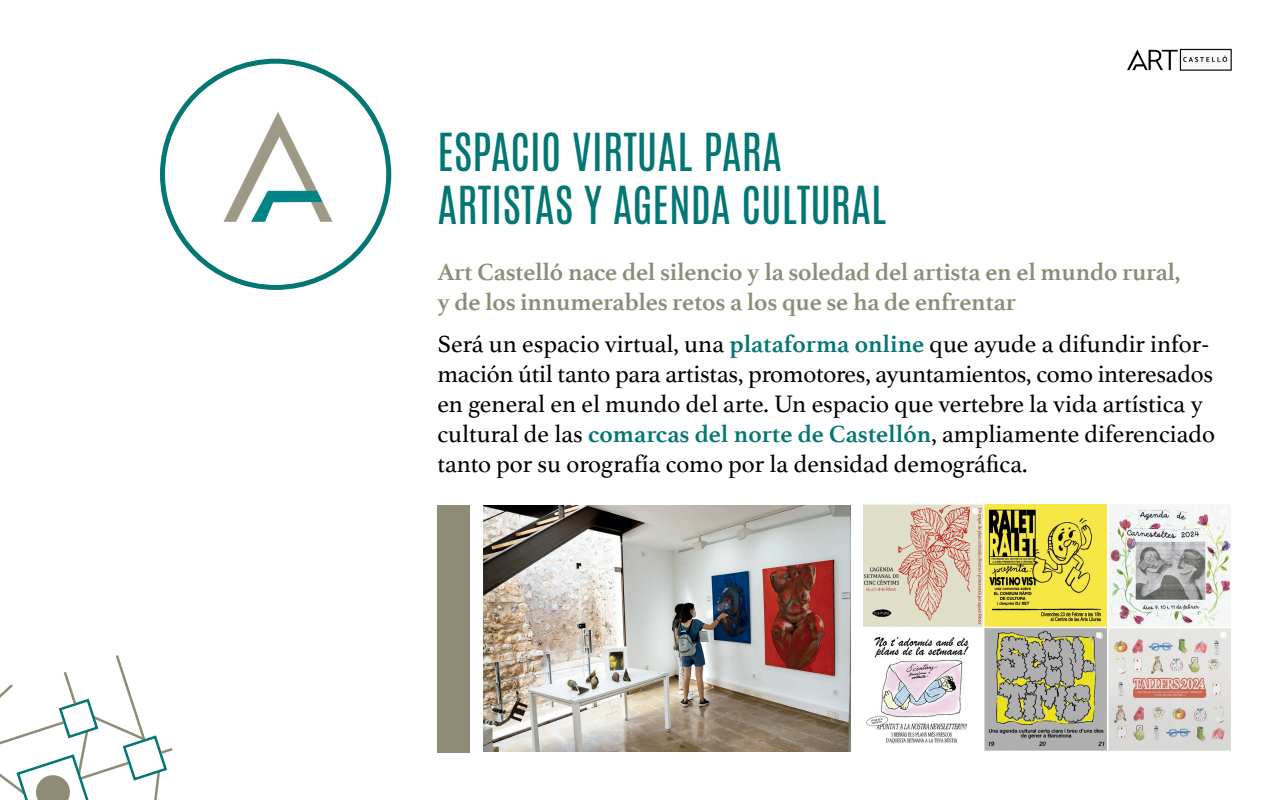
<style>
.page{position:relative;width:1280px;height:800px;background:#fff}
.page>*{position:absolute;margin:0;border:0;box-sizing:border-box;transform-origin:0 0}
.t1{font:43.75px/52.5px "Antonio";color:#047774}
.t2{font:25px/30px "Athelas";color:#000}
.t3{font:700 25px/30px "Athelas";letter-spacing:-.01em;color:#8e8c77}
.s1{font-weight:700;color:#047774}
</style>
<div class="page">
<img style="left:1128px;top:48px;width:104px;height:23px">
<img style="left:194px;top:88px;width:174px;height:174px">
<div style="left:160px;top:59px;width:231px;height:231px;border:5px solid #047774;border-radius:50%"></div>
<img style="left:483px;top:505px;width:368px;height:246px">
<img style="left:863px;top:504px;width:368px;height:247px">
<div style="left:438px;top:505px;width:32px;height:247px;background:#8e8c77"></div>
<svg style="left:0;top:655px;width:173px;height:145px"></svg>
<p class="t1" style="left:437px;top:126px;width:451px">ESPACIO VIRTUAL PARA<br>ARTISTAS Y AGENDA CULTURAL</p>
<p class="t3" style="left:437px;top:256px;width:745px">Art Castelló nace del silencio y la soledad del artista en el mundo rural, y de los innumerables retos a los que se ha de enfrentar</p>
<p class="t2" style="left:437px;top:328px;width:779px">Será un espacio virtual, una <span class="s1">plataforma online</span> que ayude a difundir infor&shy;mación útil tanto para artistas, promotores, ayuntamientos, como interesados en general en el mundo del arte. Un espacio que vertebre la vida artística y cultural de las <span class="s1">comarcas del norte de Castellón</span>, ampliamente diferenciado tanto por su orografía como por la densidad demográfica.</p>
</div>
